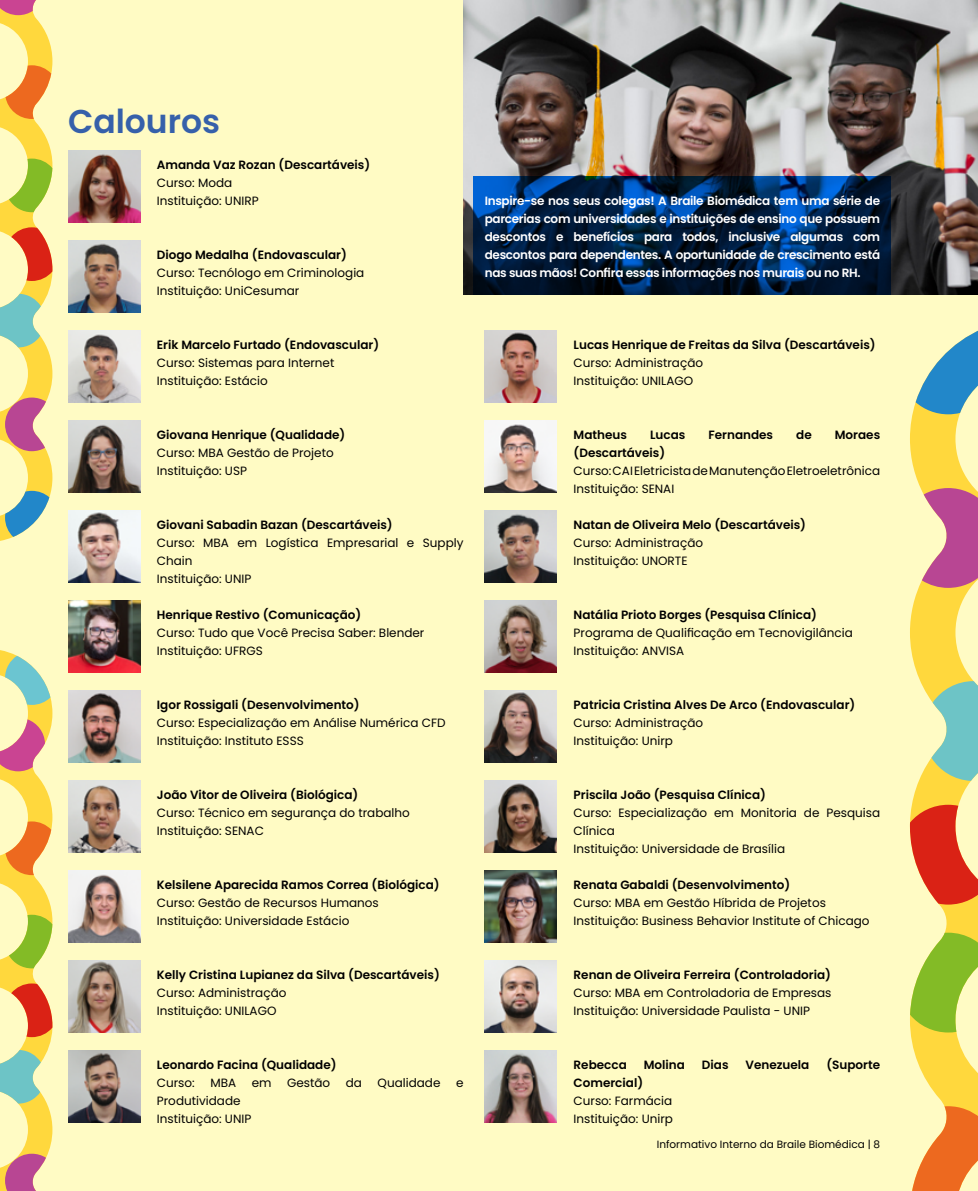
<style>
.page{position:relative;width:978px;height:1191px;background:#fffbc4}
.page>*{position:absolute;margin:0;border:0;box-sizing:border-box;transform-origin:0 0}
.t1{font:600 33px "Poppins";color:#3660aa}
.t2{font:12px/18px "Poppins";color:#000}
.t3{font:600 12px "Poppins";color:#000}
.t4{font:600 12px/18px "Poppins";letter-spacing:-.025em;color:#fff;text-align:justify}
.t5{font:10.5px "Poppins";color:#000}
</style>
<div class="page">
<img style="left:463px;top:0;width:515px;height:295px">
<svg style="left:474px;top:176px;width:417px;height:119px"></svg>
<img style="left:68px;top:151px;width:72px;height:72px">
<img style="left:484px;top:421px;width:72px;height:72px">
<img style="left:68px;top:331px;width:72px;height:72px">
<img style="left:484px;top:601px;width:72px;height:72px">
<img style="left:68px;top:511px;width:72px;height:72px">
<img style="left:484px;top:781px;width:72px;height:72px">
<img style="left:68px;top:601px;width:72px;height:72px">
<img style="left:484px;top:871px;width:72px;height:72px">
<img style="left:68px;top:691px;width:72px;height:72px">
<img style="left:68px;top:961px;width:72px;height:72px">
<img style="left:484px;top:961px;width:72px;height:72px">
<img style="left:484px;top:1051px;width:72px;height:72px">
<img style="left:68px;top:781px;width:72px;height:72px">
<img style="left:68px;top:1051px;width:72px;height:72px">
<img style="left:68px;top:871px;width:72px;height:72px">
<img style="left:485px;top:331px;width:72px;height:72px">
<img style="left:68px;top:241px;width:72px;height:72px">
<img style="left:484px;top:511px;width:72px;height:72px">
<img style="left:68px;top:421px;width:72px;height:72px">
<img style="left:484px;top:691px;width:72px;height:72px">
<svg style="left:910px;top:401px;width:68px;height:705px;fill:#ffd83d"></svg>
<svg style="left:912px;top:1106px;width:66px;height:85px"></svg>
<svg style="left:910px;top:932px;width:68px;height:100px"></svg>
<svg style="left:910px;top:804px;width:68px;height:100px"></svg>
<svg style="left:931px;top:681px;width:47px;height:100px"></svg>
<svg style="left:922px;top:488px;width:56px;height:100px"></svg>
<svg style="left:916px;top:330px;width:62px;height:84px"></svg>
<svg style="left:0;top:0;width:52px;height:541px"></svg>
<svg style="left:0;top:650px;width:52px;height:541px"></svg>
<h1 class="t1" style="left:68px;top:102px;width:154px">Calouros</h1>
<p class="t3" style="left:157px;top:157px;width:215px">Amanda Vaz Rozan (Descartáveis)</p>
<p class="t2" style="left:157px;top:173px;width:103px">Curso: Moda<br>Instituição: UNIRP</p>
<p class="t3" style="left:157px;top:247px;width:192px">Diogo Medalha (Endovascular)</p>
<p class="t2" style="left:157px;top:263px;width:209px">Curso: Tecnólogo em Criminologia<br>Instituição: UniCesumar</p>
<p class="t3" style="left:157px;top:337px;width:224px">Erik Marcelo Furtado (Endovascular)</p>
<p class="t2" style="left:157px;top:353px;width:179px">Curso: Sistemas para Internet<br>Instituição: Estácio</p>
<p class="t3" style="left:157px;top:427px;width:190px">Giovana Henrique (Qualidade)</p>
<p class="t2" style="left:157px;top:443px;width:178px">Curso: MBA Gestão de Projeto<br>Instituição: USP</p>
<p class="t3" style="left:157px;top:517px;width:237px">Giovani Sabadin Bazan (Descartáveis)</p>
<p class="t2" style="left:157px;top:533px;width:308px">Curso: MBA em Logística Empresarial e Supply<br>Chain<br>Instituição: UNIP</p>
<p class="t3" style="left:157px;top:607px;width:206px">Henrique Restivo (Comunicação)</p>
<p class="t2" style="left:157px;top:623px;width:269px">Curso: Tudo que Você Precisa Saber: Blender<br>Instituição: UFRGS</p>
<p class="t3" style="left:157px;top:697px;width:204px">Igor Rossigali (Desenvolvimento)</p>
<p class="t2" style="left:157px;top:713px;width:290px">Curso: Especialização em Análise Numérica CFD<br>Instituição: Instituto ESSS</p>
<p class="t3" style="left:157px;top:787px;width:203px">João Vitor de Oliveira (Biológica)</p>
<p class="t2" style="left:157px;top:803px;width:254px">Curso: Técnico em segurança do trabalho<br>Instituição: SENAC</p>
<p class="t3" style="left:157px;top:877px;width:284px">Kelsilene Aparecida Ramos Correa (Biológica)</p>
<p class="t2" style="left:157px;top:893px;width:223px">Curso: Gestão de Recursos Humanos<br>Instituição: Universidade Estácio</p>
<p class="t3" style="left:157px;top:967px;width:284px">Kelly Cristina Lupianez da Silva (Descartáveis)</p>
<p class="t2" style="left:157px;top:983px;width:131px">Curso: Administração<br>Instituição: UNILAGO</p>
<p class="t3" style="left:157px;top:1057px;width:181px">Leonardo Facina (Qualidade)</p>
<p class="t2" style="left:157px;top:1073px;width:39px">Curso:</p>
<p class="t2" style="left:210px;top:1073px;width:27px">MBA</p>
<p class="t2" style="left:252px;top:1073px;width:21px">em</p>
<p class="t2" style="left:287px;top:1073px;width:45px">Gestão</p>
<p class="t2" style="left:346px;top:1073px;width:18px">da</p>
<p class="t2" style="left:378px;top:1073px;width:64px">Qualidade</p>
<p class="t2" style="left:456px;top:1073px;width:9px">e</p>
<p class="t2" style="left:157px;top:1091px;width:96px">Produtividade<br>Instituição: UNIP</p>
<p class="t4" style="left:485px;top:191px;width:397px">Inspire-se nos seus colegas! A Braile Biomédica tem uma série de parcerias com universidades e instituições de ensino que possuem descontos e benefícios para todos, inclusive algumas com descontos para dependentes. A oportunidade de crescimento está nas suas mãos! Confira essas informações nos murais ou no RH.</p>
<p class="t3" style="left:574px;top:337px;width:304px">Lucas Henrique de Freitas da Silva (Descartáveis)</p>
<p class="t2" style="left:574px;top:353px;width:131px">Curso: Administração<br>Instituição: UNILAGO</p>
<p class="t3" style="left:574px;top:427px;width:55px">Matheus</p>
<p class="t3" style="left:650px;top:427px;width:37px">Lucas</p>
<p class="t3" style="left:708px;top:427px;width:66px">Fernandes</p>
<p class="t3" style="left:796px;top:427px;width:17px">de</p>
<p class="t3" style="left:835px;top:427px;width:47px">Moraes</p>
<p class="t3" style="left:574px;top:445px;width:93px">(Descartáveis)</p>
<p class="t2" style="left:574px;top:461px;width:308px">Curso: CAI Eletricista de Manutenção Eletroeletrônica<br>Instituição: SENAI</p>
<p class="t3" style="left:574px;top:517px;width:234px">Natan de Oliveira Melo (Descartáveis)</p>
<p class="t2" style="left:574px;top:533px;width:131px">Curso: Administração<br>Instituição: UNORTE</p>
<p class="t3" style="left:574px;top:607px;width:245px">Natália Prioto Borges (Pesquisa Clínica)</p>
<p class="t2" style="left:574px;top:623px;width:281px">Programa de Qualificação em Tecnovigilância<br>Instituição: ANVISA</p>
<p class="t3" style="left:574px;top:697px;width:283px">Patricia Cristina Alves De Arco (Endovascular)</p>
<p class="t2" style="left:574px;top:713px;width:131px">Curso: Administração<br>Instituição: Unirp</p>
<p class="t3" style="left:574px;top:787px;width:194px">Priscila João (Pesquisa Clínica)</p>
<p class="t2" style="left:574px;top:803px;width:308px">Curso: Especialização em Monitoria de Pesquisa<br>Clínica<br>Instituição: Universidade de Brasília</p>
<p class="t3" style="left:574px;top:877px;width:218px">Renata Gabaldi (Desenvolvimento)</p>
<p class="t2" style="left:574px;top:893px;width:297px">Curso: MBA em Gestão Híbrida de Projetos<br>Instituição: Business Behavior Institute of Chicago</p>
<p class="t3" style="left:574px;top:967px;width:259px">Renan de Oliveira Ferreira (Controladoria)</p>
<p class="t2" style="left:574px;top:983px;width:259px">Curso: MBA em Controladoria de Empresas<br>Instituição: Universidade Paulista - UNIP</p>
<p class="t3" style="left:574px;top:1057px;width:55px">Rebecca</p>
<p class="t3" style="left:644px;top:1057px;width:43px">Molina</p>
<p class="t3" style="left:702px;top:1057px;width:28px">Dias</p>
<p class="t3" style="left:746px;top:1057px;width:65px">Venezuela</p>
<p class="t3" style="left:826px;top:1057px;width:55px">(Suporte</p>
<p class="t3" style="left:574px;top:1075px;width:71px">Comercial)</p>
<p class="t2" style="left:574px;top:1091px;width:101px">Curso: Farmácia<br>Instituição: Unirp</p>
<p class="t5" style="left:657px;top:1138px;width:225px">Informativo Interno da Braile Biomédica | 8</p>
</div>
